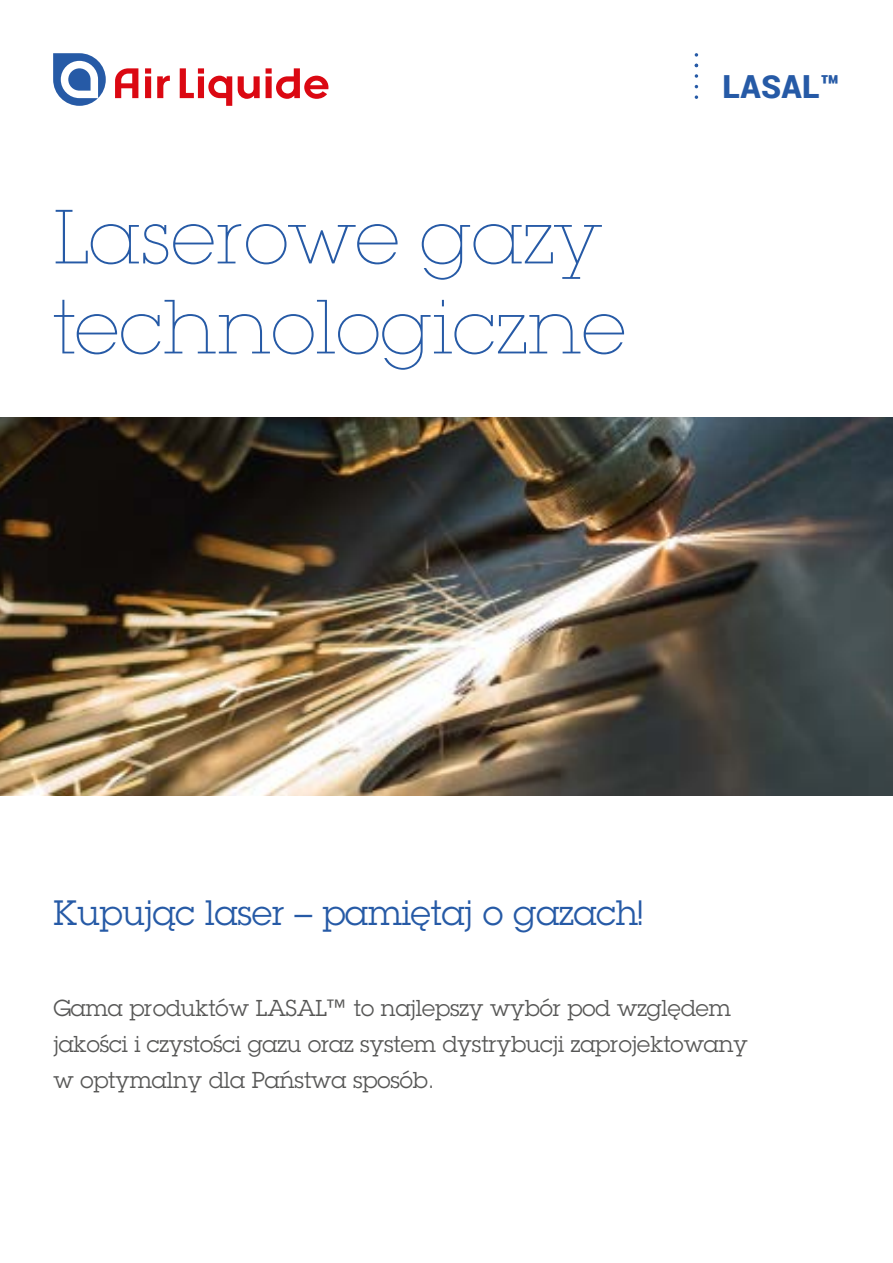
<style>
.page{position:relative;width:893px;height:1263px;background:#fff}
.page>*{position:absolute;margin:0;border:0;box-sizing:border-box;transform-origin:0 0}
.t1{font:200 75px/90px "Lubalin Graph PCS";color:#265aa6}
.t2{font:34.5px "Lubalin Graph PCS";color:#265aa6}
.t3{font:900 31.8px "Roboto";letter-spacing:.015em;color:#265aa6}
.t4{font:22.5px/36px "Lubalin Graph PCS";color:#575756}
.s1{font-size:20.25px}
</style>
<div class="page">
<svg style="left:53px;top:53px;width:53px;height:53px"></svg>
<svg style="left:157px;top:76px;width:13px;height:22px"></svg>
<svg style="left:145px;top:68px;width:6px;height:30px"></svg>
<svg style="left:115px;top:68px;width:23px;height:30px"></svg>
<svg style="left:238px;top:76px;width:22px;height:23px"></svg>
<svg style="left:180px;top:68px;width:52px;height:38px"></svg>
<svg style="left:266px;top:68px;width:62px;height:31px"></svg>
<svg style="left:695px;top:95px;width:3px;height:4px"></svg>
<svg style="left:695px;top:74px;width:3px;height:4px"></svg>
<svg style="left:695px;top:53px;width:3px;height:4px"></svg>
<img style="left:0;top:417px;width:893px;height:379px">
<h1 class="t1" style="left:53px;top:193px;width:574px">Laserowe gazy technologiczne</h1>
<h3 class="t3" style="left:722px;top:65px;width:119px">LASAL™</h3>
<h2 class="t2" style="left:53px;top:891px;width:591px">Kupując laser – pamiętaj o gazach!</h2>
<p class="t4" style="left:53px;top:990px;width:696px">Gama produktów LASAL<span class="s1">™</span> to najlepszy wybór pod względem jakości i czystości gazu oraz system dystrybucji zaprojektowany w optymalny dla Państwa sposób.</p>
</div>
